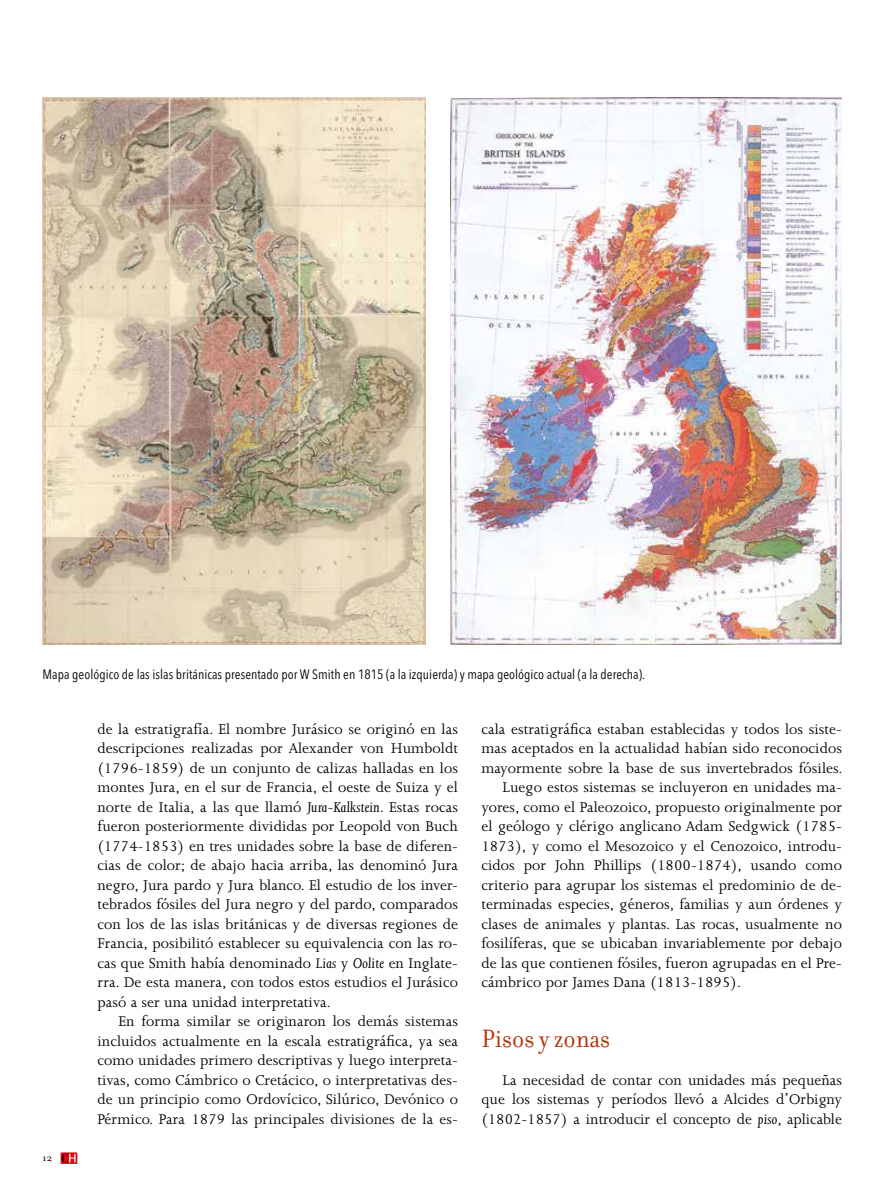
<style>
.page{position:relative;width:893px;height:1191px;background:#fff}
.page>*{position:absolute;margin:0;border:0;box-sizing:border-box;transform-origin:0 0}
.t1{font:27px "Filosofia";color:#b13507;scale:.95 1}
.t2{font:16.2px/19.5px "Joanna MT Std";letter-spacing:.005em;color:#000;text-align:justify}
.t3{font:condensed 13.5px "Avenir Next LT Pro";letter-spacing:.005em;color:#000}
.t4{font:11.25px "Filosofia";color:#000}
.s1{font-style:italic}
</style>
<div class="page">
<img style="left:43px;top:98px;width:383px;height:546px">
<img style="left:450px;top:98px;width:392px;height:546px">
<svg style="left:61px;top:1152px;width:16px;height:12px"></svg>
<svg style="left:62px;top:1153px;width:14px;height:9px"></svg>
<p class="t3" style="left:43px;top:666px;width:604px">Mapa geológico de las islas británicas presentado por W Smith en 1815 (a la izquierda) y mapa geológico actual (a la derecha).</p>
<p class="t4" style="left:43px;top:1151px;width:11px">12</p>
<p class="t2" style="left:97px;top:719px;width:362px">de la estratigrafía. El nombre Jurásico se originó en las descripciones realizadas por Alexander von Humboldt (1796-1859) de un conjunto de calizas halladas en los montes Jura, en el sur de Francia, el oeste de Suiza y el norte de Italia, a las que llamó <span class="s1">Jura-Kalkstein</span>. Estas rocas fueron posteriormente divididas por Leopold von Buch (1774-1853) en tres unidades sobre la base de diferen&shy;cias de color; de abajo hacia arriba, las denominó Jura negro, Jura pardo y Jura blanco. El estudio de los inver&shy;tebrados fósiles del Jura negro y del pardo, comparados con los de las islas británicas y de diversas regiones de Francia, posibilitó establecer su equivalencia con las ro&shy;cas que Smith había denominado <span class="s1">Lias</span> y <span class="s1">Oolite</span> en Inglate&shy;rra. De esta manera, con todos estos estudios el Jurásico pasó a ser una unidad interpretativa.</p>
<p class="t2" style="left:97px;top:1012px;width:362px;text-indent:21px">En forma similar se originaron los demás sistemas incluidos actualmente en la escala estratigráfica, ya sea como unidades primero descriptivas y luego interpreta&shy;tivas, como Cámbrico o Cretácico, o interpretativas des&shy;de un principio como Ordovícico, Silúrico, Devónico o Pérmico. Para 1879 las principales divisiones de la es-</p>
<p class="t2" style="left:481px;top:719px;width:362px">cala estratigráfica estaban establecidas y todos los siste-</p>
<p class="t2" style="left:481px;top:739px;width:362px">mas aceptados en la actualidad habían sido reconocidos</p>
<p class="t2" style="left:481px;top:758px;width:363px">mayormente sobre la base de sus invertebrados fósiles.</p>
<p class="t2" style="left:503px;top:778px;width:341px">Luego estos sistemas se incluyeron en unidades ma-</p>
<p class="t2" style="left:481px;top:797px;width:362px">yores, como el Paleozoico, propuesto originalmente por</p>
<p class="t2" style="left:481px;top:817px;width:362px">el geólogo y clérigo anglicano Adam Sedgwick (1785-</p>
<p class="t2" style="left:481px;top:836px;width:362px">1873), y como el Mesozoico y el Cenozoico, introdu-</p>
<p class="t2" style="left:481px;top:856px;width:362px">cidos por John Phillips (1800-1874), usando como</p>
<p class="t2" style="left:481px;top:875px;width:362px">criterio para agrupar los sistemas el predominio de de-</p>
<p class="t2" style="left:481px;top:895px;width:362px">terminadas especies, géneros, familias y aun órdenes y</p>
<p class="t2" style="left:481px;top:914px;width:362px">clases de animales y plantas. Las rocas, usualmente no</p>
<p class="t2" style="left:481px;top:934px;width:362px">fosilíferas, que se ubicaban invariablemente por debajo</p>
<p class="t2" style="left:481px;top:953px;width:362px">de las que contienen fósiles, fueron agrupadas en el Pre-</p>
<p class="t2" style="left:481px;top:973px;width:261px">cámbrico por James Dana (1813-1895).</p>
<h1 class="t1" style="left:481px;top:1024px;width:137px">Pisos y zonas</h1>
<p class="t2" style="left:481px;top:1070px;width:362px;text-indent:21px">La necesidad de contar con unidades más pequeñas que los sistemas y períodos llevó a Alcides d’Orbigny (1802-1857) a introducir el concepto de <span class="s1">piso</span>, aplicable</p>
</div>
